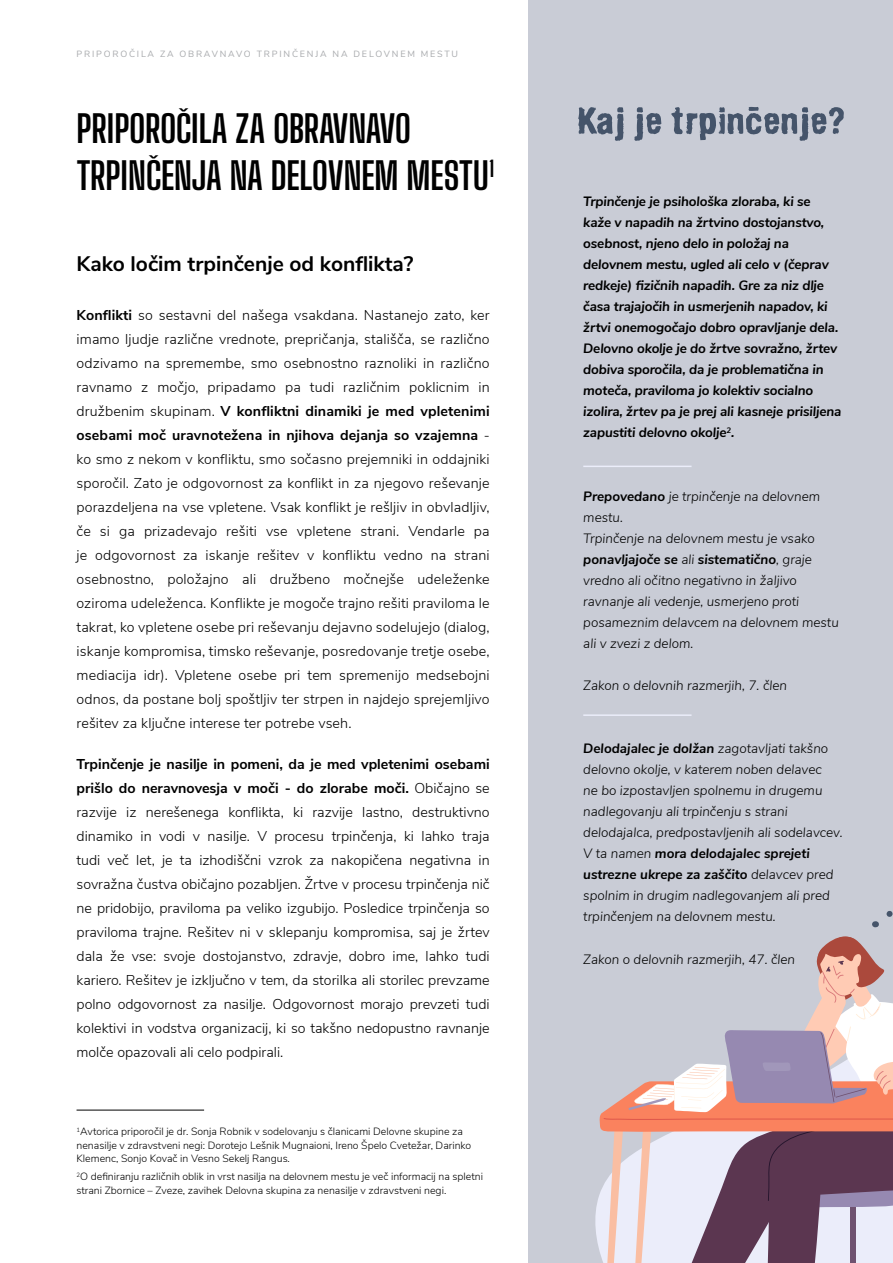
<style>
.page{position:relative;width:893px;height:1263px;background:#fff}
.page>*{position:absolute;margin:0;border:0;box-sizing:border-box;transform-origin:0 0}
.t1{font:700 37.35px/46.5px "Big Shoulders Display";letter-spacing:-.01em;color:#000}
.t2{font:700 21px "Nunito Sans";color:#000}
.t3{font:300 14.25px/24px "Nunito Sans";color:#000;text-align:justify}
.t4{font:italic 300 13.5px/21px "Nunito Sans";color:#000}
.t5{font:italic 700 13.5px/21px "Nunito Sans";letter-spacing:-.01em;color:#000}
.t6{font:300 10.5px/13.5px "Nunito Sans";color:#000}
.t7{font:9px "Nunito Sans";letter-spacing:.2em;color:#a7a9ac}
.s1{font-weight:700}
</style>
<div class="page">
<div style="left:528px;top:0;width:365px;height:1263px;background:#c9ccd6"></div>
<svg style="left:599px;top:936px;width:294px;height:327px"></svg>
<svg style="left:875px;top:911px;width:18px;height:16px"></svg>
<hr style="left:77px;top:1110px;width:127px;height:1px;background:#000">
<svg style="left:578px;top:107px;width:266px;height:34px"></svg>
<hr style="left:583px;top:466px;width:109px;height:1px;background:#ebedfa">
<hr style="left:583px;top:714px;width:109px;height:2px;background:#ebedfa">
<p class="t7" style="left:77px;top:48px;width:383px">PRIPOROČILA ZA OBRAVNAVO TRPINČENJA NA DELOVNEM MESTU</p>
<h1 class="t1" style="left:77px;top:106px;width:419px">PRIPOROČILA ZA OBRAVNAVO<br>TRPINČENJA NA DELOVNEM MESTU<sup>1</sup></h1>
<h2 class="t2" style="left:77px;top:248px;width:338px">Kako ločim trpinčenje od konflikta?</h2>
<p class="t3" style="left:77px;top:302px;width:415px"><span class="s1">Konflikti</span> so sestavni del našega vsakdana. Nastanejo zato, ker imamo ljudje različne vrednote, prepričanja, stališča, se različno odzivamo na spremembe, smo osebnostno raznoliki in različno ravnamo z močjo, pripadamo pa tudi različnim poklicnim in družbenim skupinam. <span class="s1">V konfliktni dinamiki je med vpletenimi osebami moč uravnotežena in njihova dejanja so vzajemna</span> - ko smo z nekom v konfliktu, smo sočasno prejemniki in oddajniki sporočil. Zato je odgovornost za konflikt in za njegovo reševanje porazdeljena na vse vpletene. Vsak konflikt je rešljiv in obvladljiv, če si ga prizadevajo rešiti vse vpletene strani. Vendarle pa je odgovornost za iskanje rešitev v konfliktu vedno na strani osebnostno, položajno ali družbeno močnejše udeleženke oziroma udeleženca. Konflikte je mogoče trajno rešiti praviloma le takrat, ko vpletene osebe pri reševanju dejavno sodelujejo (dialog, iskanje kompromisa, timsko reševanje, posredovanje tretje osebe, mediacija idr). Vpletene osebe pri tem spremenijo medsebojni odnos, da postane bolj spoštljiv ter strpen in najdejo sprejemljivo rešitev za ključne interese ter potrebe vseh.</p>
<p class="t3" style="left:77px;top:751px;width:415px"><span class="s1">Trpinčenje je nasilje in pomeni, da je med vpletenimi osebami prišlo do neravnovesja v moči - do zlorabe moči.</span> Običajno se razvije iz nerešenega konflikta, ki razvije lastno, destruktivno dinamiko in vodi v nasilje. V procesu trpinčenja, ki lahko traja tudi več let, je ta izhodiščni vzrok za nakopičena negativna in sovražna čustva običajno pozabljen. Žrtve v procesu trpinčenja nič ne pridobijo, praviloma pa veliko izgubijo. Posledice trpinčenja so praviloma trajne. Rešitev ni v sklepanju kompromisa, saj je žrtev dala že vse: svoje dostojanstvo, zdravje, dobro ime, lahko tudi kariero. Rešitev je izključno v tem, da storilka ali storilec prevzame polno odgovornost za nasilje. Odgovornost morajo prevzeti tudi kolektivi in vodstva organizacij, ki so takšno nedopustno ravnanje molče opazovali ali celo podpirali.</p>
<p class="t6" style="left:77px;top:1124px;width:396px"><sup>1</sup>Avtorica priporočil je dr. Sonja Robnik v sodelovanju s članicami Delovne skupine za nenasilje v zdravstveni negi: Dorotejo Lešnik Mugnaioni, Ireno Špelo Cvetežar, Darinko<br>Klemenc, Sonjo Kovač in Vesno Sekelj Rangus.</p>
<p class="t6" style="left:77px;top:1169px;width:408px"><sup>2</sup>O definiranju različnih oblik in vrst nasilja na delovnem mestu je več informacij na spletni strani Zbornice – Zveze, zavihek Delovna skupina za nenasilje v zdravstveni negi.</p>
<p class="t5" style="left:583px;top:190px;width:260px">Trpinčenje je psihološka zloraba, ki se kaže v napadih na žrtvino dostojanstvo, osebnost, njeno delo in položaj na delovnem mestu, ugled ali celo v (čeprav redkeje) fizičnih napadih. Gre za niz dlje časa trajajočih in usmerjenih napadov, ki žrtvi onemogočajo dobro opravljanje dela.<br>Delovno okolje je do žrtve sovražno, žrtev dobiva sporočila, da je problematična in moteča, praviloma jo kolektiv socialno izolira, žrtev pa je prej ali kasneje prisiljena zapustiti delovno okolje<sup>2</sup>.</p>
<p class="t4" style="left:583px;top:485px;width:257px"><span class="s1">Prepovedano</span> je trpinčenje na delovnem mestu.<br>Trpinčenje na delovnem mestu je vsako <span class="s1">ponavljajoče se</span> ali <span class="s1">sistematično</span>, graje vredno ali očitno negativno in žaljivo ravnanje ali vedenje, usmerjeno proti posameznim delavcem na delovnem mestu ali v zvezi z delom.</p>
<p class="t4" style="left:583px;top:674px;width:205px">Zakon o delovnih razmerjih, 7. člen</p>
<p class="t4" style="left:583px;top:737px;width:261px"><span class="s1">Delodajalec je dolžan</span> zagotavljati takšno delovno okolje, v katerem noben delavec<br>ne bo izpostavljen spolnemu in drugemu nadlegovanju ali trpinčenju s strani delodajalca, predpostavljenih ali sodelavcev.<br>V ta namen <span class="s1">mora delodajalec sprejeti ustrezne ukrepe za zaščito</span> delavcev pred spolnim in drugim nadlegovanjem ali pred trpinčenjem na delovnem mestu.</p>
<p class="t4" style="left:583px;top:948px;width:213px">Zakon o delovnih razmerjih, 47. člen</p>
</div>
